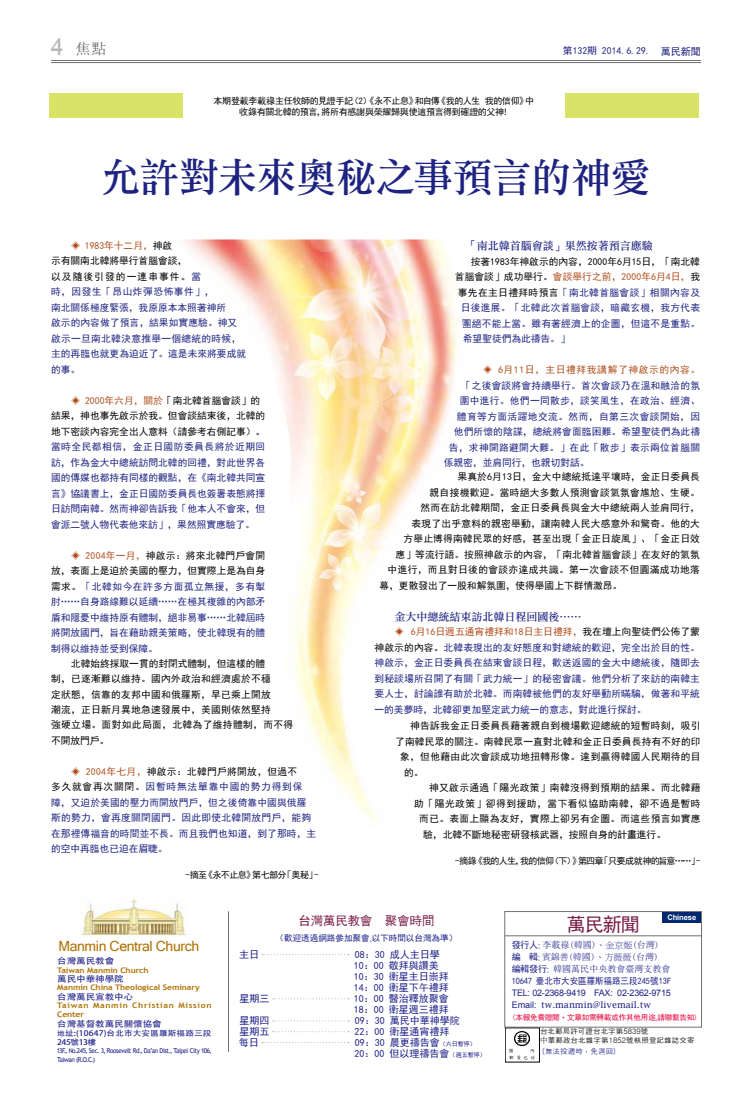
<style>
.page{position:relative;width:752px;height:1100px;background:#fff}
.page>*{position:absolute;margin:0;border:0;box-sizing:border-box;transform-origin:0 0}
.t1{font:40px "DF Li Song W5 WIN BF";letter-spacing:-.02em;color:#1e2381}
.t2{font:37px "Kartika";color:#b5b6b6}
.t3{font:18.9px "Sim Hei";color:#781c45}
.t4{font:15px "N Sim Sun";color:#595757}
.t5{font:14px "Microsoft Sans Serif";letter-spacing:-.025em;color:#ad7000}
.t6{font:12.4px "Sim Hei";color:#781c45}
.t7{font:11px "DF Li Song W5 WIN BF";color:#1e2381}
.t8{font:10px/11px "Sim Hei";color:#1d2088;text-align:justify}
.t9{font:9.8px "Sim Hei";color:#1e2381}
.t10{font:9.7px/15.5px "Sim Hei";letter-spacing:.015em;color:#1e2381;text-align:justify}
.t11{font:9.7px/15.4px "Sim Hei";letter-spacing:.03em;color:#000}
.t12{font:9.7px/15.5px "Sim Hei";letter-spacing:.005em;color:#000}
.t13{font:9.7px "Sim Hei";color:#000}
.t14{font:9.7px "Sim Hei";letter-spacing:.01em;color:#000}
.t15{font:9.7px "Sim Hei";letter-spacing:.01em;color:#b04e1c}
.t16{font:9.7px "Sim Hei";letter-spacing:.055em;color:#000}
.t17{font:9.7px "Sim Hei";letter-spacing:.035em;color:#1e2381}
.t18{font:9.7px "Sim Hei";letter-spacing:.04em;color:#1e2381}
.t19{font:9.7px "Sim Hei";letter-spacing:.045em;color:#1e2381}
.t20{font:9.7px "Sim Hei";letter-spacing:.065em;color:#b04e1c}
.t21{font:9px/11px "Sim Hei";letter-spacing:-.045em;color:#000;text-align:center}
.t22{font:9px/12px "Sim Sun";color:#1d2088}
.t23{font:9px "Sim Hei";letter-spacing:-.075em;color:#000}
.t24{font:9px "Arial";letter-spacing:-.025em;color:#1d2088}
.t25{font:9px "Lucida Fax";color:#1d2088}
.t26{font:9px "Sim Hei";color:#1d2088;scale:.94 1}
.t27{font:9px "Sim Hei";letter-spacing:-.065em;color:#000}
.t28{font:8.6px "Sim Hei";color:#1d2088}
.t29{font:8.4px "Adobe Heiti Std";color:#1d2088;scale:1.13 1}
.t30{font:700 7.7px "Trebuchet MS";letter-spacing:-.01em;color:#ad7000;scale:1.12 1}
.t31{font:700 7.7px/9px "Trebuchet MS";letter-spacing:.08em;color:#ad7000;scale:1.12 1}
.t32{font:7.7px/9px "Adobe Heiti Std";letter-spacing:.01em;color:#1d2088;scale:1.12 1}
.t33{font:7.6px/9.1px "Gulim";color:#000}
.t34{font:7.6px "Sim Hei";letter-spacing:-.025em;color:#e60039}
.t35{font:7.6px "Gulim";color:#1d2088}
.t36{font:700 7.6px "Arial";letter-spacing:-.01em;color:#fff}
.t37{font:6.7px/9.6px "Trebuchet MS";letter-spacing:-.065em;color:#1d2088;scale:.95 1}
.t38{font:4.7px/6.7px "DF Kai Shu SB Estd BF";color:#000;text-align:right}
.s1{font-size:10px}
.s2{font-family:"Gulim";color:#b04e1c}
.s3{color:#b04e1c}
.s4{color:#000}
.s5{font-family:"Gulim"}
.s6{font-family:"P Ming Li U"}
.s7{font-family:"Sim Hei"}
.s8{font-family:"Arial"}
.s9{font-size:6px}
.s10{font-size:6.9px}
.s11{font-family:"Adobe Ming Std";font-weight:300}
</style>
<div class="page">
<hr style="left:51px;top:60px;width:649px;height:1px;background:#727171">
<hr style="left:51px;top:62px;width:649px;height:1px;background:#727171">
<div style="left:50px;top:94px;width:133px;height:24px;background:#d9e367"></div>
<div style="left:565px;top:94px;width:133px;height:24px;background:#d9e367"></div>
<img style="left:182px;top:239px;width:277px;height:588px">
<hr style="left:228px;top:911px;width:1px;height:141px;background:#727171">
<img style="left:81px;top:895px;width:107px;height:41px">
<div style="left:504px;top:911px;width:197px;height:116px;border:1px solid #727171"></div>
<hr style="left:504px;top:935px;width:196px;height:1px;background:#727171">
<div style="left:662px;top:912px;width:39px;height:10px;background:#002870"></div>
<svg style="left:273px;top:1031px;width:76px;height:1px"></svg>
<svg style="left:273px;top:1020px;width:76px;height:1px"></svg>
<svg style="left:262px;top:954px;width:87px;height:1px"></svg>
<svg style="left:273px;top:998px;width:76px;height:1px"></svg>
<img style="left:514px;top:1031px;width:15px;height:14px">
<svg style="left:262px;top:1042px;width:87px;height:1px"></svg>
<h2 class="t2" style="left:51px;top:29px;width:14px">4</h2>
<h3 class="t4" style="left:75px;top:41px;width:33px">焦點</h3>
<p class="t9" style="left:562px;top:46px;width:139px">第132期 2014.6.29. <span class="s1">萬民新聞</span></p>
<p class="t21" style="left:213px;top:95px;width:322px">本期登載李載祿主任牧師的見證手記（2）《永不止息》和自傳《我的人生 我的信仰》中收錄有關北韓的預言，將所有感謝與榮耀歸與使這預言得到確證的父神！</p>
<h1 class="t1" style="left:100px;top:157px;width:551px">允許對未來奧秘之事預言的神愛</h1>
<p class="t10" style="left:51px;top:237px;width:196px;text-align:left;text-indent:20px"><span class="s2">◈</span> <span class="s3">1983年十二月，</span><span class="s4">神啟<br>示有關南北韓將舉行首腦會談，<br>以及隨後引發的一連串事件。</span>當<br>時，因發生「昂山炸彈恐怖事件」，<br>南北關係極度緊張，我原原本本照著神所<br>啟示的內容做了預言，結果如實應驗。神又啟示一旦南北韓決意推舉一個總統的時候，主的再臨也就更為迫近了。這是未來將要成就的事。</p>
<p class="t12" style="left:51px;top:392px;width:216px;text-indent:20px"><span class="s2">◈</span> <span class="s3">2000年六月，關於</span>「南北韓首腦會談」的結果，神也事先啟示於我。但會談結束後，北韓的地下密談內容完全出人意料（請參考右側記事）。</p>
<p class="t10" style="left:51px;top:439px;width:216px">當時全民都相信，金正日國防委員長將於近期回訪，作為金大中總統訪問北韓的回禮，對此世界各國的傳媒也都持有同樣的觀點，在《南北韓共同宣言》協議書上，金正日國防委員長也簽署表態將擇日訪問南韓。然而神卻告訴我「他本人不會來，但會派二號人物代表他來訪」，果然照實應驗了。</p>
<p class="t10" style="left:51px;top:547px;width:216px;text-indent:20px"><span class="s2">◈</span> <span class="s3">2004年一月，</span><span class="s4">神啟示：將來北韓門戶會開放，表面上是迫於美國的壓力，但實際上是為自身需求。</span>「北韓如今在許多方面孤立無援，多有掣肘……自身路線難以延續……在極其複雜的內部矛盾和隱憂中維持原有體制，絕非易事……北韓屆時將開放國門，旨在藉助親美策略，使北韓現有的體制得以維持並受到保障。</p>
<p class="t13" style="left:71px;top:659px;width:196px">北韓始終採取一貫的封閉式體制，但這樣的體</p>
<p class="t11" style="left:51px;top:671px;width:243px">制，已逐漸難以維持。國內外政治和經濟處於不穩<br>定狀態，信靠的友邦中國和俄羅斯，早已乘上開放<br>潮流，正日新月異地急速發展中，美國則依然堅持<br>強硬立場。面對如此局面，北韓為了維持體制，而不得不開放門戶。</p>
<p class="t10" style="left:51px;top:764px;width:266px;text-align:left;text-indent:20px"><span class="s2">◈</span> <span class="s3">2004年七月，</span><span class="s4">神啟示：北韓門戶將開放，但過不<br>多久就會再次關閉。</span>因暫時無法單靠中國的勢力得到保<br>障，又迫於美國的壓力而開放門戶，但之後倚靠中國與俄羅斯的勢力，會再度關閉國門。因此即使北韓開放門戶，能夠在那裡傳福音的時間並不長。而且我們也知道，到了那時，主的空中再臨也已迫在眉睫。</p>
<p class="t27" style="left:185px;top:871px;width:134px">-摘至《永不止息》第七部分「奧秘」-</p>
<p class="t7" style="left:465px;top:241px;width:188px">「南北韓首腦會談」果然按著預言應驗</p>
<p class="t12" style="left:470px;top:253px;width:231px">按著1983年神啟示的內容，2000年6月15日，「南北韓</p>
<p class="t15" style="left:454px;top:272px;width:247px"><span class="s4">首腦會談」成功舉行。</span>會談舉行之前，2000年6月4日，<span class="s4">我</span></p>
<p class="t18" style="left:457px;top:287px;width:243px"><span class="s4">事先在主日禮拜時預言</span>「南北韓首腦會談」相關內容及</p>
<p class="t10" style="left:460px;top:300px;width:241px">日後進展。「北韓此次首腦會談，暗藏玄機，我方代表</p>
<p class="t10" style="left:461px;top:315px;width:239px">團絕不能上當。雖有著經濟上的企圖，但這不是重點。</p>
<p class="t10" style="left:462px;top:331px;width:108px">希望聖徒們為此禱告。」</p>
<p class="t20" style="left:482px;top:365px;width:219px"><span class="s5">◈</span> 6月11日，主日禮拜我講解了神啟示的內容。</p>
<p class="t10" style="left:461px;top:377px;width:239px">「之後會談將會持續舉行。首次會談乃在溫和融洽的氛</p>
<p class="t10" style="left:459px;top:393px;width:241px">圍中進行。他們一同散步，談笑風生，在政治、經濟、</p>
<p class="t19" style="left:456px;top:411px;width:245px">體育等方面活躍地交流。然而，自第三次會談開始，因</p>
<p class="t10" style="left:453px;top:424px;width:247px">他們所懷的陰謀，總統將會面臨困難。希望聖徒們為此禱</p>
<p class="t17" style="left:448px;top:442px;width:253px">告，求神開路避開大難。」在此「散步」表示兩位首腦關</p>
<p class="t10" style="left:443px;top:455px;width:147px">係親密，並肩同行，也親切對話。</p>
<p class="t11" style="left:457px;top:469px;width:244px">果真於6月13日，金大中總統抵達平壤時，金正日委員長</p>
<p class="t11" style="left:429px;top:485px;width:271px">親自接機歡迎。當時絕大多數人預測會談氣氛會尷尬、生硬。</p>
<p class="t11" style="left:420px;top:500px;width:280px">然而在訪北韓期間，金正日委員長與金大中總統兩人並肩同行，</p>
<p class="t11" style="left:411px;top:516px;width:290px">表現了出乎意料的親密舉動，讓南韓人民大感意外和驚奇。他的大</p>
<p class="t11" style="left:403px;top:531px;width:298px">方舉止博得南韓民眾的好感，甚至出現「金正日旋風」、「金正日效</p>
<p class="t14" style="left:395px;top:549px;width:305px">應」等流行語。按照神啟示的內容，「南北韓首腦會談」在友好的氣氛</p>
<p class="t11" style="left:387px;top:562px;width:314px">中進行，而且對日後的會談亦達成共識。第一次會談不但圓滿成功地落</p>
<p class="t13" style="left:379px;top:580px;width:244px">幕，更散發出了一股和解氛圍，使得舉國上下群情激昂。</p>
<p class="t7" style="left:394px;top:611px;width:188px">金大中總統結束訪北韓日程回國後……</p>
<p class="t10" style="left:374px;top:624px;width:327px;text-indent:20px"><span class="s2">◈</span> <span class="s3">6月16日週五通宵禮拜和18日主日禮拜，</span><span class="s4">我在壇上向聖徒們公佈了蒙神啟示的內容。</span>北韓表現出的友好態度和對總統的歡迎，完全出於目的性。神啟示，金正日委員長在結束會談日程，歡送返國的金大中總統後，隨即去到秘談場所召開了有關「武力統一」的秘密會議。他們分析了來訪的南韓主要人士，討論誰有助於北韓。而南韓被他們的友好舉動所暪騙，做著和平統一的美夢時，北韓卻更加堅定武力統一的意志，對此進行探討。</p>
<p class="t11" style="left:410px;top:718px;width:292px">神告訴我金正日委員長藉著親自到機場歡迎總統的短暫時刻，吸引</p>
<p class="t11" style="left:395px;top:733px;width:307px">了南韓民眾的關注。南韓民眾一直對北韓和金正日委員長持有不好的印</p>
<p class="t11" style="left:400px;top:749px;width:302px">象，但他藉由此次會談成功地扭轉形像。達到贏得韓國人民期待的目</p>
<p class="t11" style="left:404px;top:764px;width:21px">的。</p>
<p class="t11" style="left:429px;top:780px;width:273px">神又啟示通過「陽光政策」南韓沒得到預期的結果。而北韓藉</p>
<p class="t16" style="left:414px;top:798px;width:288px">助「陽光政策」卻得到援助，當下看似協助南韓，卻不過是暫時</p>
<p class="t11" style="left:419px;top:811px;width:283px">而已。表面上顯為友好，實際上卻另有企圖。而這些預言如實應</p>
<p class="t13" style="left:423px;top:829px;width:244px">驗，北韓不斷地秘密研發核武器，按照自身的計畫進行。</p>
<p class="t23" style="left:455px;top:856px;width:247px">-摘錄《我的人生，我的信仰（下）》第四章「只要成就神的旨意……」-</p>
<h3 class="t3" style="left:566px;top:915px;width:74px">萬民新聞</h3>
<p class="t36" style="left:667px;top:912px;width:31px">Chinese</p>
<p class="t6" style="left:298px;top:914px;width:137px">台灣萬民教會 聚會時間</p>
<p class="t28" style="left:275px;top:933px;width:183px">（歡迎透過網路參加聚會<span class="s6">,</span>以下時間以台灣為準）</p>
<h3 class="t5" style="left:58px;top:938px;width:142px">Manmin Central Church</h3>
<p class="t22" style="left:511px;top:939px;width:160px"><span class="s7">發行人</span><span class="s6">:</span> 李載祿(韓國)<span class="s6">、金京姬</span>(台灣)<span class="s7">編 輯</span><span class="s6">:</span> 賓錦善(韓國)<span class="s6">、方薇薇</span>(台灣)<br><span class="s7">編輯發行</span><span class="s6">:</span> 韓國萬民中央教會臺灣支教會</p>
<p class="t26" style="left:511px;top:977px;width:171px">10647 臺北市大安區羅斯福路三段245號13F</p>
<p class="t24" style="left:511px;top:987px;width:160px">TEL: 02-2368-9419 FAX: 02-2362-9715</p>
<p class="t25" style="left:511px;top:999px;width:140px"><span class="s8">Email:</span> tw.manmin@livemail.tw</p>
<p class="t34" style="left:511px;top:1014px;width:188px">(本報免費贈閱<span class="s6">‧</span>文章如需轉載或作其他用途<span class="s6">,</span>請聯繫告知)</p>
<p class="t8" style="left:353px;top:948px;width:133px;text-align:left">08：30 成人主日學<br>10：00 敬拜與讚美<br>10：30 衛星主日崇拜<br>14：00 衛星下午禮拜<br>10：00 醫治釋放聚會<br>18：00 衛星週三禮拜<br>09：30 萬民中華神學院<br>22：00 衛星通宵禮拜<br>09：30 晨更禱告會<span class="s9">（六日暫停）<br></span>20：00 但以理禱告會<span class="s9">（週五暫停）</span></p>
<p class="t8" style="left:239px;top:948px;width:21px">主日</p>
<p class="t8" style="left:239px;top:992px;width:32px">星期三</p>
<p class="t8" style="left:239px;top:1014px;width:32px">星期四星期五每日</p>
<p class="t29" style="left:57px;top:956px;width:52px">台灣萬民教會</p>
<p class="t30" style="left:57px;top:966px;width:83px">Taiwan Manmin Church</p>
<p class="t29" style="left:57px;top:974px;width:60px">萬民中華神學院</p>
<p class="t30" style="left:57px;top:983px;width:129px">Manmin China Theological Seminary</p>
<p class="t29" style="left:57px;top:992px;width:69px">台灣萬民宣教中心</p>
<p class="t31" style="left:57px;top:1001px;width:139px">Taiwan Manmin Christian Mission<br>Center</p>
<p class="t29" style="left:57px;top:1019px;width:94px">台灣基督教萬民關懷協會</p>
<p class="t32" style="left:57px;top:1028px;width:139px"><span class="s10">地</span>址:(10647)台北市大安區羅斯福路三段<br>245號13樓</p>
<p class="t37" style="left:57px;top:1046px;width:164px">13F., No.245, Sec. 3, Roosevelt Rd., Da’an Dist., Taipei City 106,<br>Taiwan (R.O.C.)</p>
<p class="t33" style="left:539px;top:1027px;width:156px">台北郵局許可證台北字第5839號<br><span class="s11">中</span>華郵政台北雜字第1852號執照登記雜誌交寄</p>
<p class="t35" style="left:542px;top:1047px;width:75px">(無法投遞時<span class="s6">，</span>免退回)</p>
<p class="t38" style="left:508px;top:1047px;width:6px">國</p>
<p class="t38" style="left:509px;top:1047px;width:28px">內<br>郵資已付</p>
</div>
